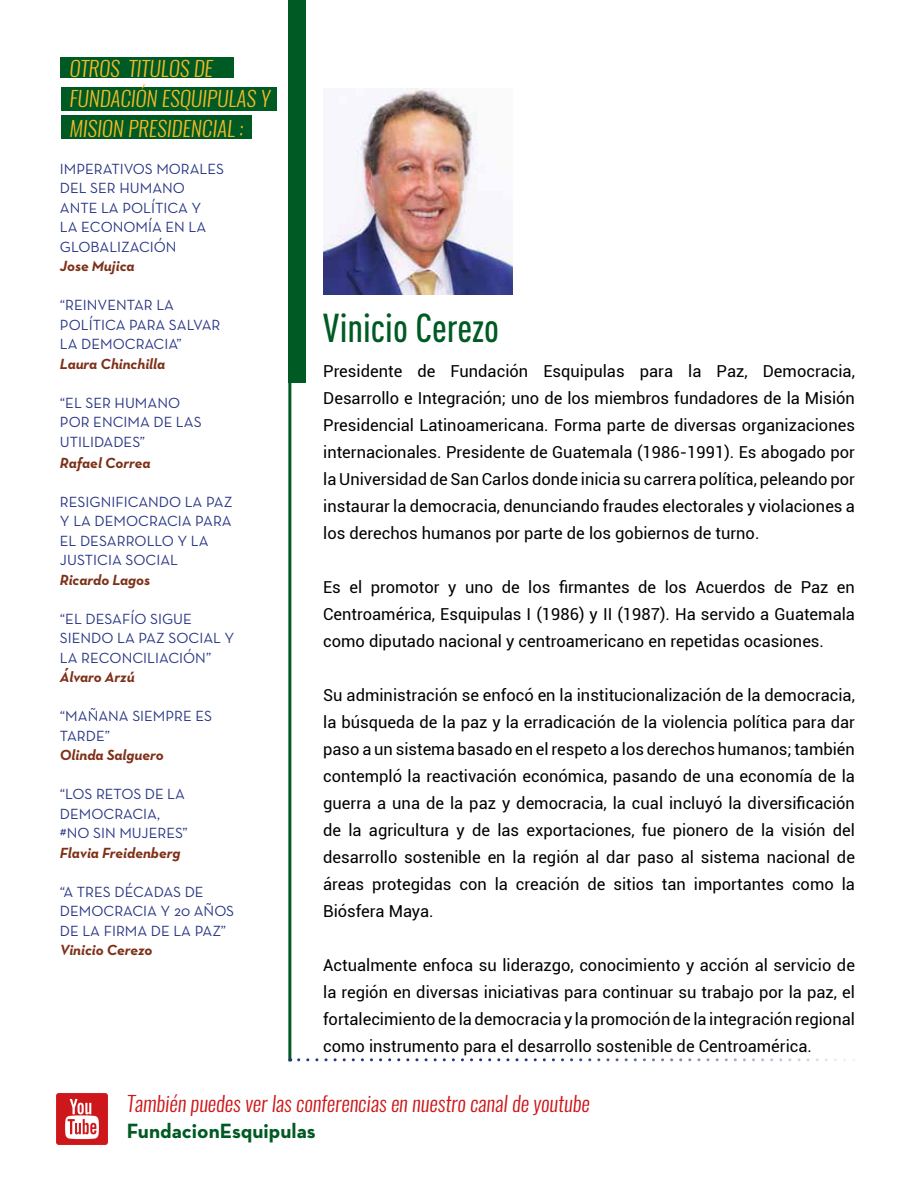
<style>
.page{position:relative;width:918px;height:1188px;background:#fff}
.page>*{position:absolute;margin:0;border:0;box-sizing:border-box;transform-origin:0 0}
.t1{font:39.75px "DIN Cond Medium Alternate";color:#005a24}
.t2{font:italic 300 21px "Oswald";color:#cd171a}
.t3{font:italic 300 21px/30px "Oswald";color:#f3ba28}
.t4{font:700 21px "Neutra Text";color:#005a24}
.t5{font:16.5px/27px "Roboto";color:#000;text-align:justify}
.t6{font:15px/19.5px "Neutra Text";color:#283583}
.t7{font:italic 700 15px "Neutra Text";color:#7d3017}
</style>
<div class="page">
<div style="left:61px;top:58px;width:173px;height:20px;background:#005a24"></div>
<div style="left:62px;top:87px;width:215px;height:24px;background:#005a24"></div>
<div style="left:61px;top:115px;width:191px;height:24px;background:#005a24"></div>
<div style="left:288px;top:0;width:18px;height:382px;background:#005a24"></div>
<hr style="left:288px;top:366px;width:3px;height:695px;background:#005a24">
<svg style="left:290px;top:1058px;width:555px;height:3px"></svg>
<svg style="left:56px;top:1093px;width:52px;height:52px"></svg>
<img style="left:323px;top:89px;width:190px;height:205px">
<p class="t3" style="left:69px;top:53px;width:202px">Otros titulos de<br>Fundación Esquipulas y mision Presidencial :</p>
<p class="t6" style="left:60px;top:159px;width:166px">IMPERATIVOS MORALES<br>DEL SER HUMANO<br>ANTE LA POLÍTICA Y<br>LA ECONOMÍA EN LA<br>GLOBALIZACIÓN</p>
<p class="t7" style="left:60px;top:257px;width:76px">Jose Mujica</p>
<p class="t6" style="left:60px;top:295px;width:162px">“REI NVENTAR LA<br>POLÍTI CA PARA SALVAR<br>LA DEMOCRACIA”</p>
<p class="t7" style="left:60px;top:354px;width:107px">Laura Chinchilla</p>
<p class="t6" style="left:60px;top:393px;width:35px">“EL SER</p>
<p class="t6" style="left:115px;top:393px;width:23px">HUMANO</p>
<p class="t6" style="left:60px;top:412px;width:11px">POR</p>
<p class="t6" style="left:93px;top:412px;width:11px">ENC</p>
<p class="t6" style="left:124px;top:412px;width:62px">IMADELAS</p>
<p class="t6" style="left:60px;top:432px;width:44px">UTILIDADES</p>
<p class="t6" style="left:140px;top:432px;width:7px">”</p>
<p class="t7" style="left:60px;top:453px;width:92px">Rafael Correa</p>
<p class="t6" style="left:60px;top:492px;width:174px">RESIGNI FICANDO LA PAZ<br>Y LA DEMOCRACIA PARA<br>EL DESARROLLO Y LA<br>JUSTICIA SOCIAL</p>
<p class="t7" style="left:60px;top:570px;width:92px">Ricardo Lagos</p>
<p class="t6" style="left:60px;top:609px;width:176px">“EL DESAFÍO SIGUE<br>SI ENDO LA PAZ SOCIAL Y<br>LA RECONCI LIACIÓN”</p>
<p class="t7" style="left:60px;top:668px;width:76px">Álvaro Arzú</p>
<p class="t6" style="left:60px;top:706px;width:154px">“MAÑANA SI EMPRE ES<br>TARDE”</p>
<p class="t7" style="left:60px;top:746px;width:105px">Olinda Salguero</p>
<p class="t6" style="left:60px;top:784px;width:129px">“LOS RETOS DE LA<br>DEMOCRACIA, #NO SI N M UJERES”</p>
<p class="t7" style="left:60px;top:843px;width:122px">Flavia Freidenberg</p>
<p class="t6" style="left:60px;top:882px;width:176px">“A TRES DÉCADAS DE<br>DEMOCRACIA Y 20 AÑOS<br>DE LA FI RMA DE LA PAZ”</p>
<p class="t7" style="left:60px;top:941px;width:94px">Vinicio Cerezo</p>
<h1 class="t1" style="left:323px;top:304px;width:177px">Vinicio Cerezo</h1>
<p class="t5" style="left:323px;top:357px;width:533px">Presidente de Fundación Esquipulas para la Paz, Democracia, Desarrollo e Integración; uno de los miembros fundadores de la Misión Presidencial Latinoamericana. Forma parte de diversas organizaciones internacionales. Presidente de Guatemala (1986-1991). Es abogado por la Universidad de San Carlos donde inicia su carrera política, peleando por instaurar la democracia, denunciando fraudes electorales y violaciones a los derechos humanos por parte de los gobiernos de turno.</p>
<p class="t5" style="left:323px;top:573px;width:533px">Es el promotor y uno de los firmantes de los Acuerdos de Paz en Centroamérica, Esquipulas I (1986) y II (1987). Ha servido a Guatemala como diputado nacional y centroamericano en repetidas ocasiones.</p>
<p class="t5" style="left:323px;top:681px;width:533px">Su administración se enfocó en la institucionalización de la democracia, la búsqueda de la paz y la erradicación de la violencia política para dar paso a un sistema basado en el respeto a los derechos humanos; también contempló la reactivación económica, pasando de una economía de la guerra a una de la paz y democracia, la cual incluyó la diversificación de la agricultura y de las exportaciones, fue pionero de la visión del desarrollo sostenible en la región al dar paso al sistema nacional de áreas protegidas con la creación de sitios tan importantes como la Biósfera Maya.</p>
<p class="t5" style="left:323px;top:951px;width:533px">Actualmente enfoca su liderazgo, conocimiento y acción al servicio de la región en diversas iniciativas para continuar su trabajo por la paz, el fortalecimiento de la democracia y la promoción de la integración regional como instrumento para el desarrollo sostenible de Centroamérica.</p>
<p class="t2" style="left:127px;top:1089px;width:465px">También puedes ver las conferencias en nuestro canal de youtube</p>
<p class="t4" style="left:127px;top:1118px;width:191px">FundacionEsquipulas</p>
</div>
